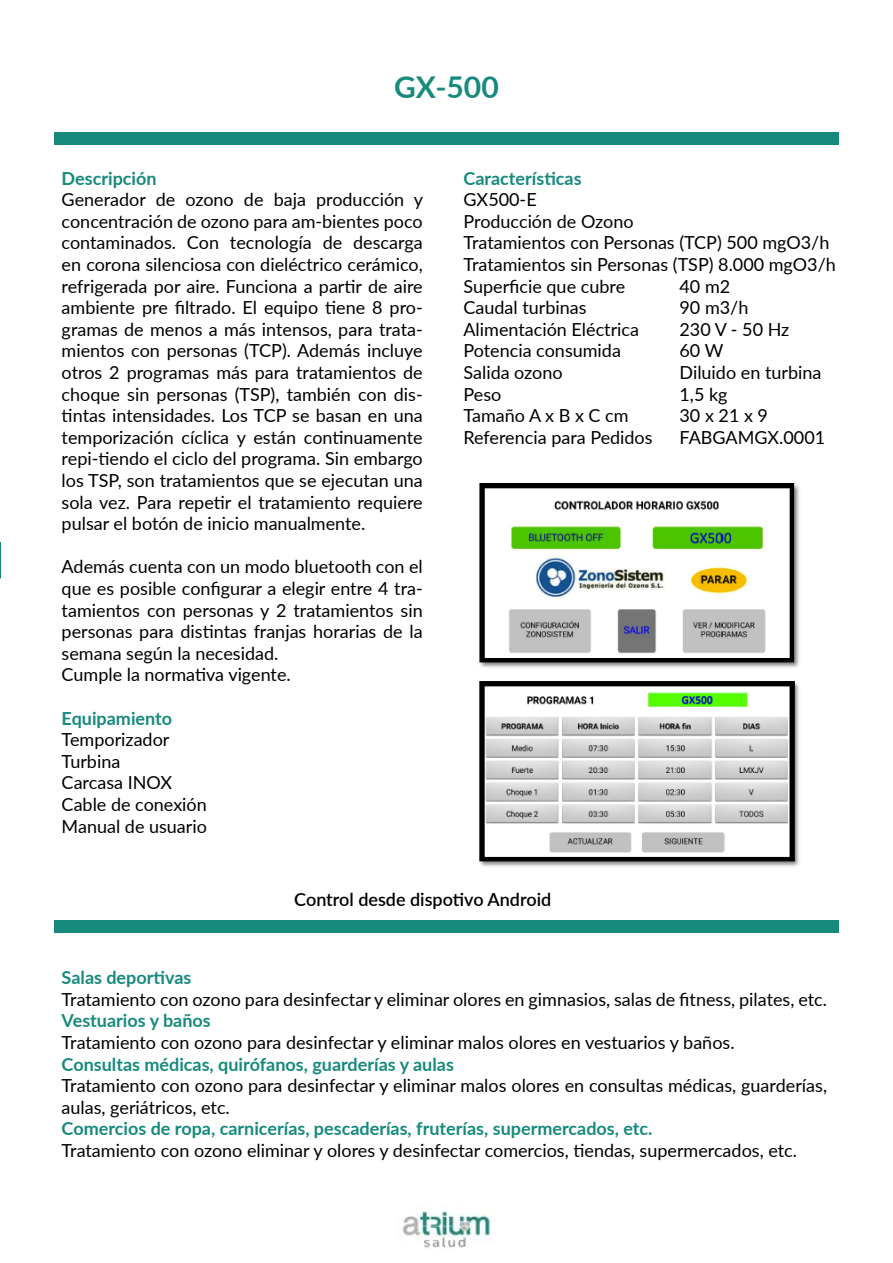
<style>
.page{position:relative;width:893px;height:1263px;background:#fff}
.page>*{position:absolute;margin:0;border:0;box-sizing:border-box;transform-origin:0 0}
.t1{font:700 30px "Lato";color:#178a7d}
.t2{font:18px/21.6px "Lato";color:#000}
.t3{font:700 18px "Lato";color:#178a7d}
.t4{font:600 18px "Lato";color:#000}
</style>
<div class="page">
<img style="left:402px;top:1208px;width:89px;height:41px">
<hr style="left:0;top:542px;width:1px;height:36px;background:#178a7d">
<div style="left:54px;top:132px;width:785px;height:13px;background:#178a7d"></div>
<div style="left:54px;top:920px;width:785px;height:12px;background:#178a7d"></div>
<img style="left:479px;top:483px;width:321px;height:185px">
<img style="left:479px;top:681px;width:320px;height:186px">
<h1 class="t1" style="left:394px;top:65px;width:106px">GX-500</h1>
<p class="t3" style="left:62px;top:165px;width:97px">Descripción</p>
<p class="t2" style="left:62px;top:188px;width:363px;text-align:justify">Generador de ozono de baja producción y concentración de ozono para am-bientes poco contaminados. Con tecnología de descarga en corona silenciosa con dieléctrico cerámico, refrigerada por aire. Funciona a partir de aire ambiente pre filtrado. El equipo tiene 8 pro&shy;gramas de menos a más intensos, para trata&shy;mientos con personas (TCP). Además incluye otros 2 programas más para tratamientos de choque sin personas (TSP), también con dis&shy;tintas intensidades. Los TCP se basan en una temporización cíclica y están continuamente repi-tiendo el ciclo del programa. Sin embargo los TSP, son tratamientos que se ejecutan una sola vez. Para repetir el tratamiento requiere pulsar el botón de inicio manualmente.</p>
<p class="t2" style="left:62px;top:555px;width:363px">Además cuenta con un modo bluetooth con el que es posible configurar a elegir entre 4 tra&shy;tamientos con personas y 2 tratamientos sin personas para distintas franjas horarias de la semana según la necesidad.<br>Cumple la normativa vigente.</p>
<p class="t3" style="left:62px;top:705px;width:112px">Equipamiento</p>
<p class="t2" style="left:62px;top:728px;width:147px">Temporizador<br>Turbina<br>Carcasa INOX<br>Cable de conexión<br>Manual de usuario</p>
<p class="t3" style="left:463px;top:165px;width:120px">Características</p>
<p class="t2" style="left:463px;top:188px;width:374px">GX500-E<br>Producción de Ozono<br>Tratamientos con Personas (TCP) 500 mgO3/h<br>Tratamientos sin Personas (TSP) 8.000 mgO3/h<br>Superficie que cubre</p>
<p class="t2" style="left:679px;top:274px;width:52px">40 m2</p>
<p class="t2" style="left:463px;top:296px;width:125px">Caudal turbinas</p>
<p class="t2" style="left:679px;top:296px;width:70px">90 m3/h</p>
<p class="t2" style="left:463px;top:318px;width:177px">Alimentación Eléctrica</p>
<p class="t2" style="left:679px;top:318px;width:111px">230 V - 50 Hz</p>
<p class="t2" style="left:463px;top:339px;width:159px">Potencia consumida</p>
<p class="t2" style="left:679px;top:339px;width:45px">60 W</p>
<p class="t2" style="left:463px;top:361px;width:101px">Salida ozono</p>
<p class="t2" style="left:679px;top:361px;width:143px">Diluido en turbina</p>
<p class="t2" style="left:463px;top:382px;width:39px">Peso</p>
<p class="t2" style="left:679px;top:382px;width:50px">1,5 kg</p>
<p class="t2" style="left:463px;top:404px;width:167px">Tamaño A x B x C cm</p>
<p class="t2" style="left:679px;top:404px;width:90px">30 x 21 x 9</p>
<p class="t2" style="left:463px;top:426px;width:191px">Referencia para Pedidos</p>
<p class="t2" style="left:679px;top:426px;width:147px">FABGAMGX.0001</p>
<p class="t4" style="left:294px;top:886px;width:258px">Control desde dispotivo Android</p>
<p class="t3" style="left:62px;top:964px;width:131px">Salas deportivas</p>
<p class="t2" style="left:62px;top:988px;width:767px">Tratamiento con ozono para desinfectar y eliminar olores en gimnasios, salas de fitness, pilates, etc.</p>
<p class="t3" style="left:62px;top:1007px;width:151px">Vestuarios y baños</p>
<p class="t2" style="left:62px;top:1031px;width:674px">Tratamiento con ozono para desinfectar y eliminar malos olores en vestuarios y baños.</p>
<p class="t3" style="left:62px;top:1051px;width:394px">Consultas médicas, quirófanos, guarderías y aulas</p>
<p class="t2" style="left:62px;top:1074px;width:767px">Tratamiento con ozono para desinfectar y eliminar malos olores en consultas médicas, guarderías, aulas, geriátricos, etc.</p>
<p class="t3" style="left:62px;top:1115px;width:592px">Comercios de ropa, carnicerías, pescaderías, fruterías, supermercados, etc.</p>
<p class="t2" style="left:62px;top:1139px;width:737px">Tratamiento con ozono eliminar y olores y desinfectar comercios, tiendas, supermercados, etc.</p>
</div>
